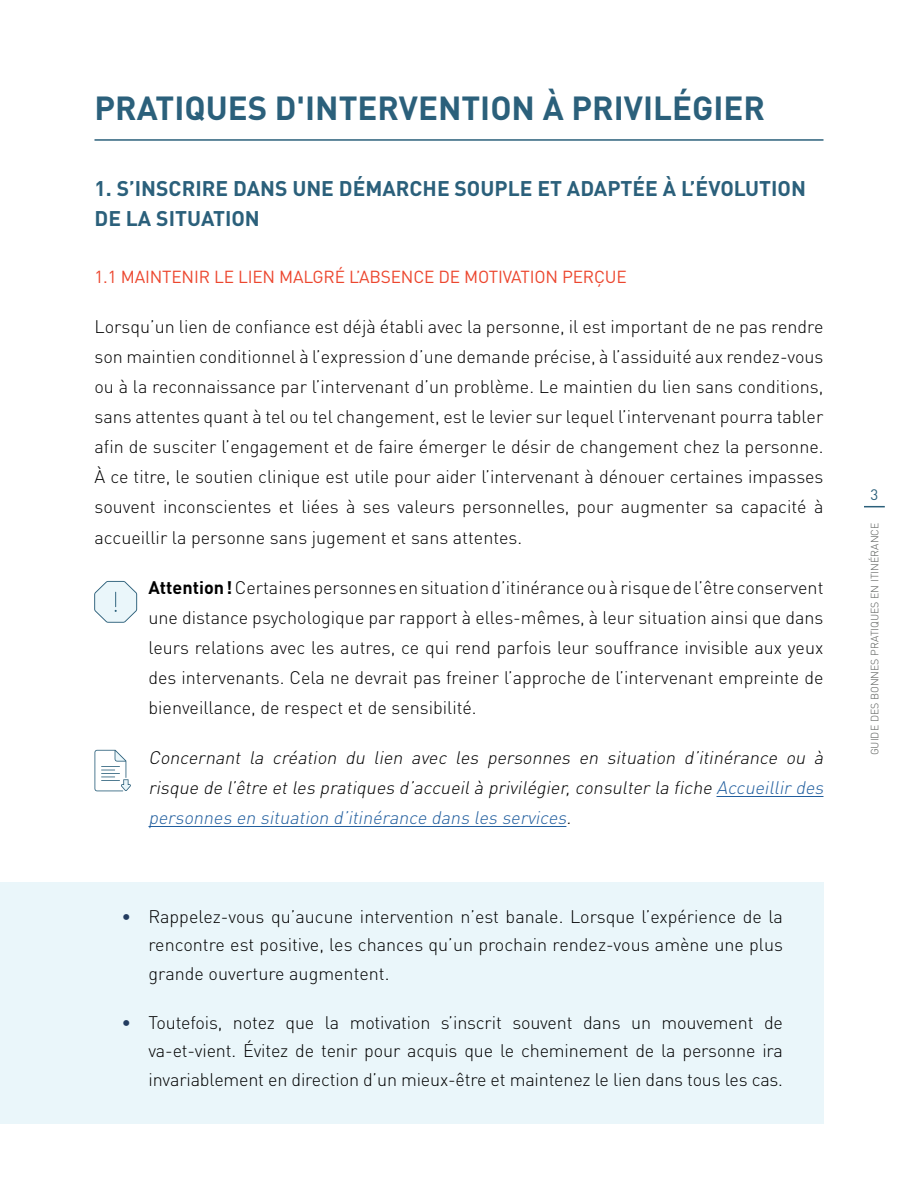
<style>
.page{position:relative;width:918px;height:1188px;background:#fff}
.page>*{position:absolute;margin:0;border:0;box-sizing:border-box;transform-origin:0 0}
.t1{font:700 33px "DIN Offc";color:#2b607b}
.t2{font:700 21px/30px "DIN Offc";color:#2b607b}
.t3{font:300 18px/30px "DIN Offc";color:#000;text-align:justify}
.t4{font:italic 300 18px/30px "DIN Offc";color:#000;text-align:justify}
.t5{font:17.25px "DIN Offc";letter-spacing:-.01em;color:#ec462e}
.t6{font:15px "DIN Offc";color:#2b607b}
.t7{font:300 10.5px "DIN Offc";color:#575a57}
.s1{font-weight:700}
.s2{color:#215e9e}
.s3{color:#233c60}
</style>
<div class="page">
<svg style="left:864px;top:506px;width:21px;height:1px"></svg>
<hr style="left:717px;top:796px;width:106px;height:1px;background:#215e9e">
<hr style="left:148px;top:826px;width:418px;height:1px;background:#215e9e">
<div style="left:0;top:882px;width:824px;height:136px;background:#eaf6fa"></div>
<div style="left:0;top:988px;width:824px;height:136px;background:#eaf6fa"></div>
<hr style="left:94px;top:139px;width:730px;height:2px;background:#2b607b">
<svg style="left:94px;top:581px;width:43px;height:42px"></svg>
<svg style="left:94px;top:750px;width:37px;height:41px"></svg>
<h1 class="t1" style="left:94px;top:86px;width:672px">PRATIQUES D'INTERVENTION À PRIVILÉGIER</h1>
<p class="t2" style="left:94px;top:173px;width:713px">1. S’INSCRIRE DANS UNE DÉMARCHE SOUPLE ET ADAPTÉE À L’ÉVOLUTION<br>DE LA SITUATION</p>
<p class="t5" style="left:94px;top:266px;width:534px">1.1 MAINTENIR LE LIEN MALGRÉ L’ABSENCE DE MOTIVATION PERÇUE</p>
<p class="t3" style="left:94px;top:312px;width:731px">Lorsqu’un lien de confiance est déjà établi avec la personne, il est important de ne pas rendre son maintien conditionnel à l’expression d’une demande précise, à l’assiduité aux rendez-vous ou à la reconnaissance par l’intervenant d’un problème. Le maintien du lien sans conditions, sans attentes quant à tel ou tel changement, est le levier sur lequel l’intervenant pourra tabler afin de susciter l’engagement et de faire émerger le désir de changement chez la personne.<br>À ce titre, le soutien clinique est utile pour aider l’intervenant à dénouer certaines impasses souvent inconscientes et liées à ses valeurs personnelles, pour augmenter sa capacité à accueillir la personne sans jugement et sans attentes.</p>
<p class="t3" style="left:148px;top:572px;width:677px"><span class="s1">Attention !</span> Certaines personnes en situation d’itinérance ou à risque de l’être conservent une distance psychologique par rapport à elles-mêmes, à leur situation ainsi que dans leurs relations avec les autres, ce qui rend parfois leur souffrance invisible aux yeux des intervenants. Cela ne devrait pas freiner l’approche de l’intervenant empreinte de bienveillance, de respect et de sensibilité.</p>
<p class="t4" style="left:148px;top:742px;width:680px">Concernant la création du lien avec les personnes en situation d’itinérance ou à risque de l’être etles pratiques d’accueilà privilégier,consulter la fiche <span class="s2">Accueillir des personnes en situation d’itinérance dans les services</span>.</p>
<p class="t3" style="left:148px;top:902px;width:636px;line-height:28.5px;text-indent:-27px"><span class="s3">•</span> Rappelez-vous qu’aucune intervention n’est banale. Lorsque l’expérience de la rencontre est positive, les chances qu’un prochain rendez-vous amène une plus grande ouverture augmentent.</p>
<p class="t3" style="left:148px;top:1008px;width:636px;line-height:28.5px;text-indent:-27px"><span class="s3">•</span> Toutefois, notez que la motivation s’inscrit souvent dans un mouvement de va-et-vient. Évitez de tenir pour acquis que le cheminement de la personne ira invariablement en direction d’un mieux-être et maintenez le lien dans tous les cas.</p>
<p class="t6" style="left:870px;top:485px;width:9px">3</p>
<p class="t7" style="left:868px;top:755px;width:234px;rotate:-90deg">GUIDE DES BONNES PRATIQUES EN ITINÉRANCE</p>
</div>
